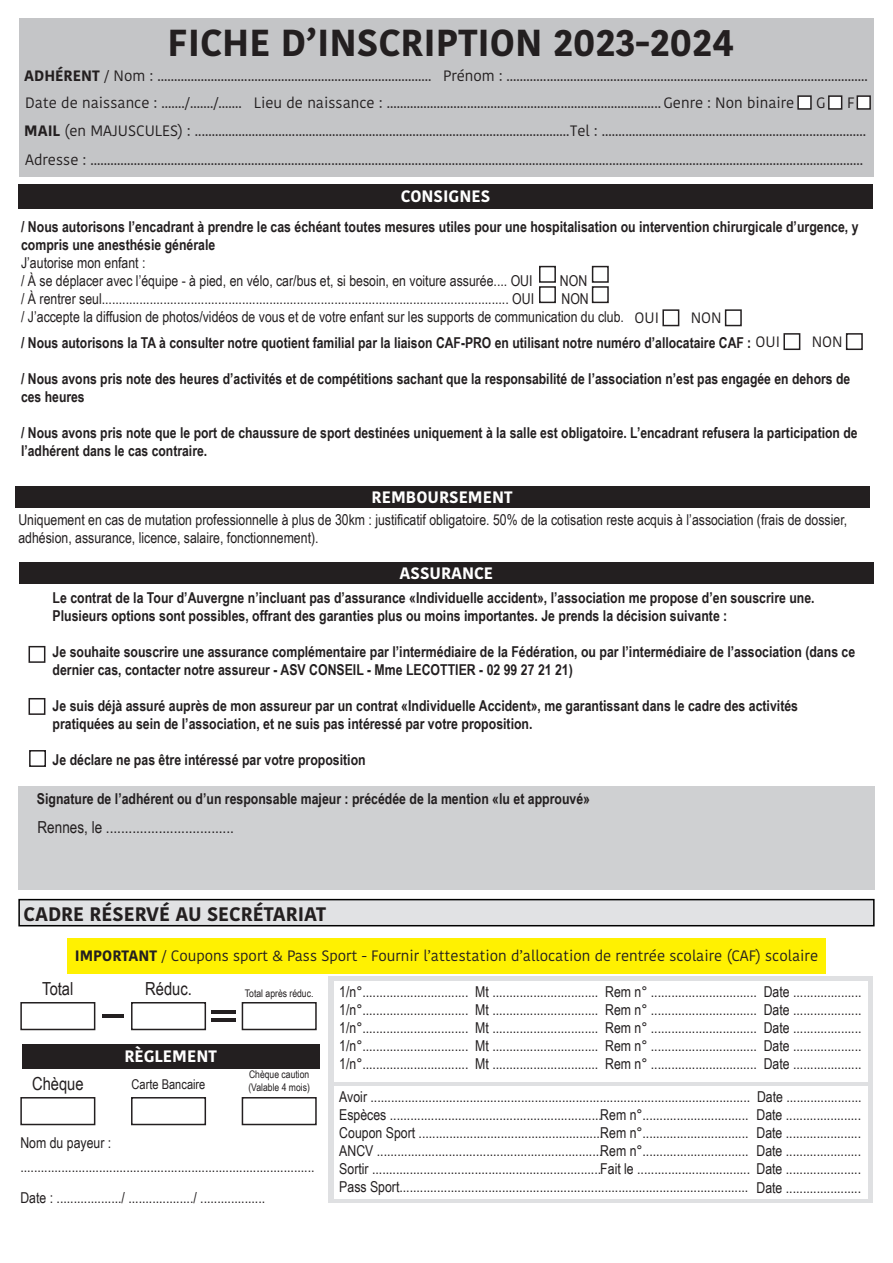
<style>
.page{position:relative;width:893px;height:1263px;background:#fff}
.page>*{position:absolute;margin:0;border:0;box-sizing:border-box;transform-origin:0 0}
.t1{font:700 37.5px "Kohinoor Bangla";color:#231f20}
.t2{font:700 19.5px "Kohinoor Bangla";color:#231f20}
.t3{font:18px "Arial Narrow";color:#231f20}
.t4{font:16.5px "Arial Narrow";color:#231f20}
.t5{font:700 16.5px "Kohinoor Bangla";color:#fff}
.t6{font:15px/18px "Arial Narrow";color:#231f20}
.t7{font:700 15px/18px "Arial Narrow";color:#231f20}
.t8{font:15px/27.6px "Kohinoor Bangla";color:#231f20}
.t9{font:13.5px "Arial Narrow";color:#231f20}
.t10{font:10.5px/12.6px "Arial Narrow";color:#231f20}
.s1{font-weight:700}
.s2{font-family:"Kohinoor Bangla";font-weight:400}
</style>
<div class="page">
<div style="left:19px;top:18px;width:855px;height:159px;background:#c4c5c7"></div>
<div style="left:857px;top:96px;width:13px;height:13px;background:#fff"></div>
<div style="left:856px;top:95px;width:15px;height:15px;border:2px solid #231f20"></div>
<div style="left:829px;top:96px;width:13px;height:13px;background:#fff"></div>
<div style="left:828px;top:95px;width:14px;height:15px;border:2px solid #231f20"></div>
<div style="left:798px;top:96px;width:13px;height:13px;background:#fff"></div>
<div style="left:797px;top:95px;width:15px;height:15px;border:2px solid #231f20"></div>
<div style="left:18px;top:785px;width:857px;height:104px;background:#cfd0d2"></div>
<div style="left:18px;top:184px;width:855px;height:24px;background:#231f20"></div>
<div style="left:29px;top:646px;width:16px;height:17px;border:2px solid #231f20"></div>
<div style="left:29px;top:698px;width:16px;height:17px;border:2px solid #231f20"></div>
<div style="left:29px;top:750px;width:17px;height:17px;border:2px solid #231f20"></div>
<div style="left:539px;top:266px;width:17px;height:17px;border:2px solid #231f20"></div>
<div style="left:783px;top:333px;width:17px;height:17px;border:2px solid #231f20"></div>
<div style="left:662px;top:309px;width:17px;height:17px;border:2px solid #231f20"></div>
<div style="left:539px;top:286px;width:17px;height:17px;border:2px solid #231f20"></div>
<div style="left:592px;top:266px;width:17px;height:17px;border:2px solid #231f20"></div>
<div style="left:846px;top:333px;width:17px;height:17px;border:2px solid #231f20"></div>
<div style="left:725px;top:309px;width:17px;height:17px;border:2px solid #231f20"></div>
<div style="left:592px;top:286px;width:17px;height:17px;border:2px solid #231f20"></div>
<div style="left:15px;top:486px;width:854px;height:22px;background:#231f20"></div>
<div style="left:19px;top:562px;width:855px;height:22px;background:#231f20"></div>
<div style="left:18px;top:899px;width:857px;height:27px;background:#e1e2e4;border:2px solid #000"></div>
<div style="left:67px;top:938px;width:759px;height:36px;background:#fff101"></div>
<div style="left:329px;top:976px;width:544px;height:226px;background:#dfe0e2"></div>
<div style="left:334px;top:981px;width:534px;height:101px;background:#fff"></div>
<div style="left:334px;top:1086px;width:534px;height:112px;background:#fff"></div>
<div style="left:20px;top:1002px;width:75px;height:28px;border:2px solid #231f20"></div>
<div style="left:20px;top:1097px;width:75px;height:28px;border:2px solid #231f20"></div>
<div style="left:131px;top:1002px;width:75px;height:28px;border:2px solid #231f20"></div>
<div style="left:131px;top:1097px;width:75px;height:28px;border:2px solid #231f20"></div>
<div style="left:242px;top:1002px;width:75px;height:28px;border:2px solid #231f20"></div>
<div style="left:242px;top:1097px;width:75px;height:28px;border:2px solid #231f20"></div>
<div style="left:22px;top:1044px;width:297px;height:24px;background:#231f20"></div>
<hr style="left:103px;top:1014px;width:21px;height:4px;background:#231f20">
<hr style="left:212px;top:1010px;width:24px;height:4px;background:#231f20">
<hr style="left:212px;top:1018px;width:24px;height:4px;background:#231f20">
<h1 class="t1" style="left:168px;top:10px;width:568px">FICHE D’INSCRIPTION 2023-2024</h1>
<p class="t8" style="left:24px;top:61px;width:845px"><span class="s1">ADHÉRENT</span> / Nom : .................................................................................. Prénom : ............................................................................................................<br>Date de naissance : ......./......./.......<br><span class="s1">MAIL</span> (en MAJUSCULES) : ................................................................................................................Tel : ...............................................................................</p>
<p class="t8" style="left:25px;top:146px;width:839px">Adresse : .......................................................................................................................................................................................................................................</p>
<p class="t8" style="left:254px;top:88px;width:542px">Lieu de naissance : .................................................................................. Genre : Non binaire</p>
<p class="t8" style="left:816px;top:88px;width:11px">G</p>
<p class="t8" style="left:847px;top:88px;width:9px">F</p>
<p class="t5" style="left:401px;top:182px;width:91px">CONSIGNES</p>
<p class="t7" style="left:21px;top:217px;width:839px">/ Nous autorisons l’encadrant à prendre le cas échéant toutes mesures utiles pour une hospitalisation ou intervention chirurgicale d’urgence, y compris une anesthésie générale</p>
<p class="t6" style="left:21px;top:253px;width:513px">J’autorise mon enfant :<br>/ À se déplacer avec l’équipe - à pied, en vélo, car/bus et, si besoin, en voiture assurée.... OUI</p>
<p class="t6" style="left:560px;top:271px;width:29px">NON</p>
<p class="t6" style="left:21px;top:289px;width:514px">/ À rentrer seul....................................................................................................................... OUI</p>
<p class="t6" style="left:21px;top:289px;width:604px;text-indent:540px">NON<br>/ J’accepte la diffusion de photos/vidéos de vous et de votre enfant sur les supports de communication du club.</p>
<p class="t7" style="left:21px;top:333px;width:760px">/ Nous autorisons la TA à consulter notre quotient familial par la liaison CAF-PRO en utilisant notre numéro d’allocataire CAF : <span class="s2">OUI</span></p>
<p class="t7" style="left:21px;top:369px;width:831px">/ Nous avons pris note des heures d’activités et de compétitions sachant que la responsabilité de l’association n’est pas engagée en dehors de ces heures</p>
<p class="t7" style="left:21px;top:423px;width:838px">/ Nous avons pris note que le port de chaussure de sport destinées uniquement à la salle est obligatoire. L’encadrant refusera la participation de l’adhérent dans le cas contraire.</p>
<p class="t8" style="left:635px;top:304px;width:26px">OUI</p>
<p class="t8" style="left:691px;top:304px;width:32px">NON</p>
<p class="t8" style="left:812px;top:328px;width:32px">NON</p>
<p class="t5" style="left:372px;top:483px;width:142px">REMBOURSEMENT</p>
<p class="t6" style="left:18px;top:510px;width:830px">Uniquement en cas de mutation professionnelle à plus de 30km : justificatif obligatoire. 50% de la cotisation reste acquis à l’association (frais de dossier, adhésion, assurance, licence, salaire, fonctionnement).</p>
<p class="t5" style="left:400px;top:559px;width:95px">ASSURANCE</p>
<p class="t7" style="left:53px;top:587px;width:764px">Le contrat de la Tour d’Auvergne n’incluant pas d’assurance «Individuelle accident», l’association me propose d’en souscrire une.<br>Plusieurs options sont possibles, offrant des garanties plus ou moins importantes. Je prends la décision suivante :</p>
<p class="t7" style="left:53px;top:641px;width:804px">Je souhaite souscrire une assurance complémentaire par l’intermédiaire de la Fédération, ou par l’intermédiaire de l’association (dans ce dernier cas, contacter notre assureur - ASV CONSEIL - Mme LECOTTIER - 02 99 27 21 21)</p>
<p class="t7" style="left:53px;top:695px;width:747px">Je suis déjà assuré auprès de mon assureur par un contrat «Individuelle Accident», me garantissant dans le cadre des activités pratiquées au sein de l’association, et ne suis pas intéressé par votre proposition.</p>
<p class="t7" style="left:53px;top:749px;width:315px">Je déclare ne pas être intéressé par votre proposition</p>
<p class="t7" style="left:37px;top:788px;width:555px">Signature de l’adhérent ou d’un responsable majeur : précédée de la mention «lu et approuvé»</p>
<p class="t4" style="left:38px;top:815px;width:198px">Rennes, le ..................................</p>
<h2 class="t2" style="left:23px;top:897px;width:304px">CADRE RÉSERVÉ AU SECRÉTARIAT</h2>
<p class="t8" style="left:75px;top:942px;width:745px"><span class="s1">IMPORTANT</span> / Coupons sport &amp; Pass Sport - Fournir l’attestation d’allocation de rentrée scolaire (CAF) scolaire</p>
<p class="t6" style="left:339px;top:982px;width:524px;text-align:justify">1/n°............................... Mt ............................... Rem n° ............................... Date ....................<br>1/n°............................... Mt ............................... Rem n° ............................... Date ....................<br>1/n°............................... Mt ............................... Rem n° ............................... Date ....................<br>1/n°............................... Mt ............................... Rem n° ............................... Date ....................<br>1/n°............................... Mt ............................... Rem n° ............................... Date ....................</p>
<p class="t6" style="left:339px;top:1087px;width:524px">Avoir ............................................................................................................... Date ......................<br>Espèces ..............................................................Rem n°............................... Date ......................<br>Coupon Sport ......................................................<br>ANCV ..................................................................<br>Sortir ...................................................................Fait le ................................. Date ......................<br>Pass Sport......................................................................................................</p>
<p class="t3" style="left:145px;top:975px;width:48px">Réduc.</p>
<p class="t3" style="left:42px;top:975px;width:33px">Total</p>
<p class="t10" style="left:245px;top:986px;width:70px">Total après réduc.</p>
<p class="t5" style="left:124px;top:1041px;width:94px">RÈGLEMENT</p>
<p class="t10" style="left:248px;top:1068px;width:63px">Chèque caution (Valable 4 mois)</p>
<p class="t3" style="left:32px;top:1070px;width:53px">Chèque</p>
<p class="t9" style="left:132px;top:1075px;width:75px">Carte Bancaire</p>
<p class="t6" style="left:600px;top:1123px;width:150px">Rem n°...............................</p>
<p class="t6" style="left:756px;top:1123px;width:106px">Date ......................<br>Date ......................</p>
<p class="t6" style="left:756px;top:1178px;width:106px">Date ......................</p>
<p class="t6" style="left:20px;top:1130px;width:296px;line-height:24px">Nom du payeur : ......................................................................................</p>
<p class="t6" style="left:20px;top:1188px;width:246px">Date : .................../ .................../ ...................</p>
<p class="t6" style="left:600px;top:1141px;width:150px">Rem n°...............................</p>
</div>
